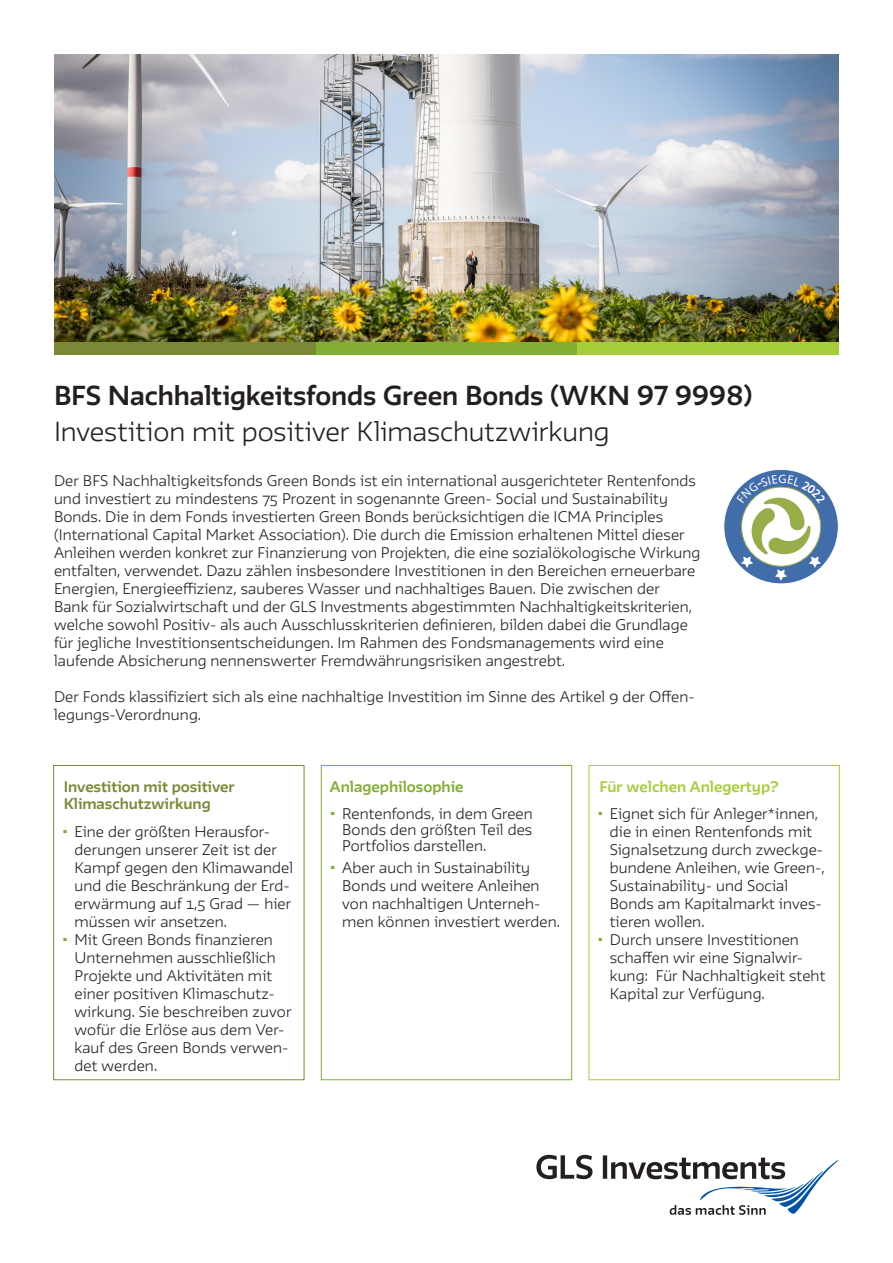
<style>
.page{position:relative;width:893px;height:1263px;background:#fff}
.page>*{position:absolute;margin:0;border:0;box-sizing:border-box;transform-origin:0 0}
._01_Titel_Head{font:700 24px "GLS Irma";letter-spacing:-.005em;color:#231f20}
._01_Titel_Subhead{font:300 24px "GLS Irma";color:#231f20}
.t1{font:300 13.5px/18px "GLS Irma";letter-spacing:.01em;color:#231f20}
.t2{font:700 13.5px/16.2px "GLS Irma";letter-spacing:-.005em;color:#7b8937}
.t3{font:700 13.5px "GLS Irma";color:#a6ce39}
.t4{font:700 13.5px "GLS Irma";color:#82ae32}
.s1{color:#82ae32}
</style>
<div class="page">
<svg style="left:53px;top:765px;width:252px;height:315px"></svg>
<svg style="left:321px;top:765px;width:251px;height:315px"></svg>
<div style="left:724px;top:469px;width:114px;height:115px;background:#426dab;border-radius:50%"></div>
<img style="left:54px;top:54px;width:785px;height:288px">
<div style="left:577px;top:342px;width:262px;height:13px;background:#a6ce39"></div>
<div style="left:316px;top:342px;width:261px;height:13px;background:#82ae32"></div>
<div style="left:54px;top:342px;width:262px;height:13px;background:#7b8937"></div>
<svg style="left:536px;top:1155px;width:56px;height:24px"></svg>
<svg style="left:603px;top:1155px;width:235px;height:60px"></svg>
<svg style="left:588px;top:765px;width:252px;height:315px"></svg>
<svg style="left:737px;top:475px;width:89px;height:106px"></svg>
<p class="_01_Titel_Head" style="left:54px;top:380px;width:700px">BFS Nachhaltigkeitsfonds Green Bonds (WKN 97 9998)</p>
<p class="_01_Titel_Subhead" style="left:54px;top:415px;width:557px">Investition mit positiver Klimaschutzwirkung</p>
<p class="t1" style="left:54px;top:471px;width:648px">Der BFS Nachhaltigkeitsfonds Green Bonds ist ein international ausgerichteter Rentenfonds und investiert zu mindestens 75 Prozent in sogenannte Green- Social und Sustainability Bonds. Die in dem Fonds investierten Green Bonds berücksichtigen die ICMA Principles (International Capital Market Association). Die durch die Emission erhaltenen Mittel dieser Anleihen werden konkret zur Finanzierung von Projekten, die eine sozialökologische Wirkung entfalten, verwendet. Dazu zählen insbesondere Investitionen in den Bereichen erneuerbare Energien, Energieeffizienz, sauberes Wasser und nachhaltiges Bauen. Die zwischen der<br>Bank für Sozialwirtschaft und der GLS Investments abgestimmten Nachhaltigkeitskriterien, welche sowohl Positiv- als auch Ausschlusskriterien definieren, bilden dabei die Grundlage für jegliche Investitionsentscheidungen. Im Rahmen des Fondsmanagements wird eine laufende Absicherung nennenswerter Fremdwährungsrisiken angestrebt.</p>
<p class="t1" style="left:54px;top:687px;width:642px">Der Fonds klassifiziert sich als eine nachhaltige Investition im Sinne des Artikel 9 der Offen&shy;legungs-Verordnung.</p>
<p class="t2" style="left:64px;top:779px;width:172px">Investition mit positiver<br>Klimaschutzwirkung</p>
<p class="t4" style="left:330px;top:778px;width:135px">Anlagephilosophie</p>
<p class="t3" style="left:600px;top:778px;width:181px">Für welchen Anlegertyp?</p>
<p class="t1" style="left:342px;top:805px;width:192px;line-height:16.2px;text-align:justify;text-indent:-12px"><span class="s1">•</span> Rentenfonds, in dem Green Bonds den größten Teil des Portfolios darstellen.</p>
<p class="t1" style="left:342px;top:858px;width:219px;text-indent:-12px"><span class="s1">•</span> Aber auch in Sustainability<br>Bonds und weitere Anleihen von nachhaltigen Unterneh&shy;men können investiert werden.</p>
<p class="t1" style="left:610px;top:804px;width:217px;text-indent:-12px"><span class="s1">•</span> Eignet sich für Anleger*innen, die in einen Rentenfonds mit<br>Signalsetzung durch zweckge&shy;bundene Anleihen, wie Green-,<br>Sustainability- und Social<br>Bonds am Kapitalmarkt inves&shy;tieren wollen.</p>
<p class="t1" style="left:610px;top:930px;width:217px;text-indent:-12px"><span class="s1">•</span> Durch unsere Investitionen schaffen wir eine Signalwir&shy;kung: Für Nachhaltigkeit steht<br>Kapital zur Verfügung.</p>
<p class="t1" style="left:75px;top:822px;width:220px;text-indent:-12px"><span class="s1">•</span> Eine der größten Herausfor&shy;derungen unserer Zeit ist der<br>Kampf gegen den Klimawandel und die Beschränkung der Erd&shy;erwärmung auf 1,5 Grad — hier müssen wir ansetzen.</p>
<p class="t1" style="left:75px;top:930px;width:218px;text-indent:-12px"><span class="s1">•</span> Mit Green Bonds finanzieren<br>Unternehmen ausschließlich<br>Projekte und Aktivitäten mit einer positiven Klimaschutz&shy;wirkung. Sie beschreiben zuvor wofür die Erlöse aus dem Ver&shy;kauf des Green Bonds verwen&shy;det werden.</p>
</div>
